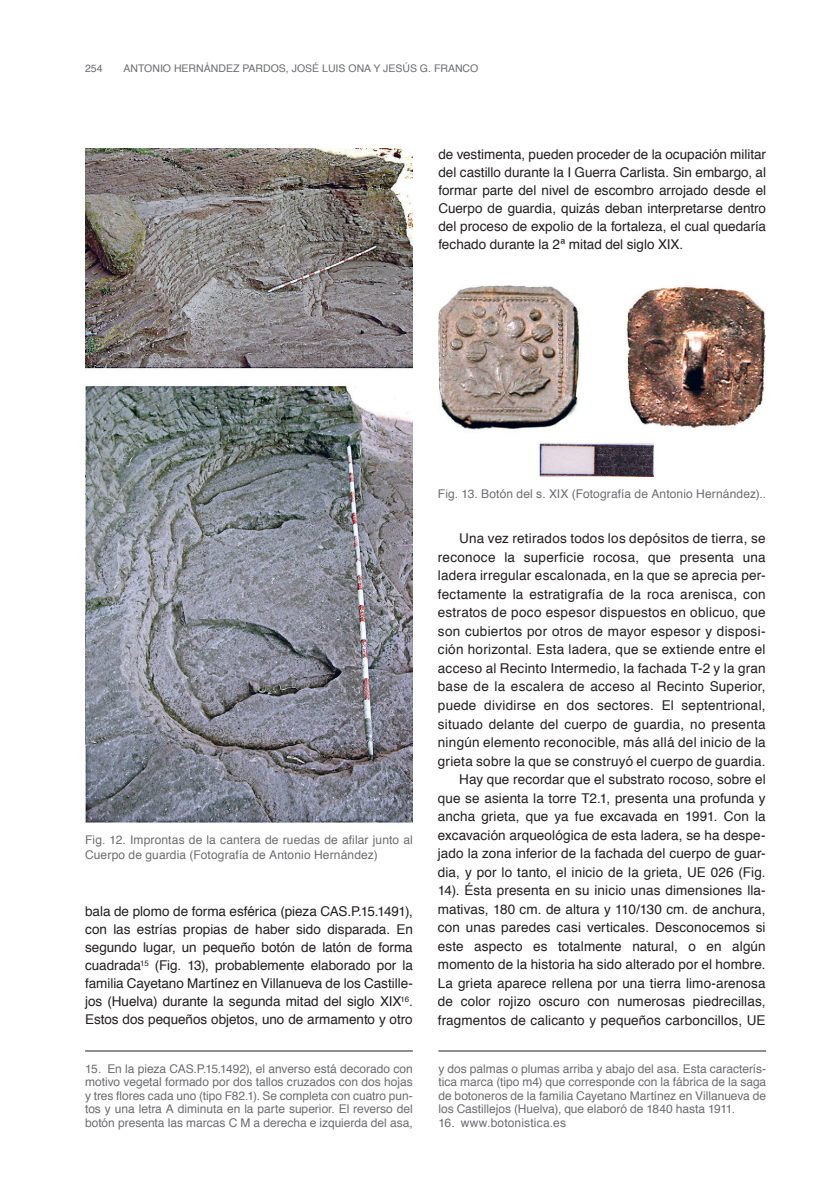
<style>
.page{position:relative;width:830px;height:1191px;background:#fff}
.page>*{position:absolute;margin:0;border:0;box-sizing:border-box;transform-origin:0 0}
.t1{font:13.5px/18.5px "Helvetica";letter-spacing:.01em;color:#231f20;text-align:justify}
.t2{font:12px/13.5px "Helvetica";letter-spacing:.005em;color:#6c6d70;text-align:justify}
.t3{font:10.5px "Helvetica";color:#6c6d70}
</style>
<div class="page">
<img style="left:85px;top:149px;width:327px;height:673px">
<img style="left:438px;top:286px;width:327px;height:190px">
<hr style="left:85px;top:1050px;width:327px;height:1px;background:#231f20">
<hr style="left:438px;top:1050px;width:327px;height:1px;background:#231f20">
<p class="t3" style="left:85px;top:64px;width:19px">254</p>
<p class="t3" style="left:123px;top:64px;width:356px">ANTONIO HERNÁNDEZ PARDOS, JOSÉ LUIS ONA Y JESÚS G. FRANCO</p>
<p class="t1" style="left:438px;top:146px;width:329px;line-height:18px">de vestimenta, pueden proceder de la ocupación militar del castillo durante la I Guerra Carlista. Sin embargo, al formar parte del nivel de escombro arrojado desde el Cuerpo de guardia, quizás deban interpretarse dentro del proceso de expolio de la fortaleza, el cual quedaría fechado durante la 2ª mitad del siglo XIX.</p>
<p class="t2" style="left:85px;top:834px;width:329px;line-height:14.4px">Fig. 12. Improntas de la cantera de ruedas de afilar junto al<br>Cuerpo de guardia (Fotografía de Antonio Hernández)</p>
<p class="t1" style="left:85px;top:903px;width:329px;line-height:18px">bala de plomo de forma esférica (pieza CAS.P.15.1491), con las estrías propias de haber sido disparada. En segundo lugar, un pequeño botón de latón de forma cuadrada<sup>15</sup> (Fig. 13), probablemente elaborado por la familia Cayetano Martínez en Villanueva de los Castille&shy;jos (Huelva) durante la segunda mitad del siglo XIX<sup>16</sup>.<br>Estos dos pequeños objetos, uno de armamento y otro</p>
<p class="t2" style="left:437px;top:488px;width:329px">Fig. 13. Botón del s. XIX (Fotografía de Antonio Hernández)..</p>
<p class="t1" style="left:437px;top:530px;width:329px;text-align:right">Una vez retirados todos los depósitos de tierra, se reconoce la superficie rocosa, que presenta una ladera irregular escalonada, en la que se aprecia per&shy;fectamente la estratigrafía de la roca arenisca, con estratos de poco espesor dispuestos en oblicuo, que son cubiertos por otros de mayor espesor y disposi&shy;ción horizontal. Esta ladera, que se extiende entre el acceso al Recinto Intermedio, la fachada T-2 y la gran base de la escalera de acceso al Recinto Superior, puede dividirse en dos sectores. El septentrional, situado delante del cuerpo de guardia, no presenta ningún elemento reconocible, más allá del inicio de la grieta sobre la que se construyó el cuerpo de guardia.<br>Hay que recordar que el substrato rocoso, sobre el que se asienta la torre T2.1, presenta una profunda y ancha grieta, que ya fue excavada en 1991. Con la excavación arqueológica de esta ladera, se ha despe&shy;jado la zona inferior de la fachada del cuerpo de guar&shy;dia, y por lo tanto, el inicio de la grieta, UE 026 (Fig.<br>14). Ésta presenta en su inicio unas dimensiones lla&shy;mativas, 180 cm. de altura y 110/130 cm. de anchura, con unas paredes casi verticales. Desconocemos si este aspecto es totalmente natural, o en algún momento de la historia ha sido alterado por el hombre.<br>La grieta aparece rellena por una tierra limo-arenosa de color rojizo oscuro con numerosas piedrecillas, fragmentos de calicanto y pequeños carboncillos, UE</p>
<p class="t2" style="left:85px;top:1062px;width:329px">15. En la pieza CAS.P.15.1492), el anverso está decorado con motivo vegetal formado por dos tallos cruzados con dos hojas y tres flores cada uno (tipo F82.1). Se completa con cuatro pun&shy;tos y una letra A diminuta en la parte superior. El reverso del botón presenta las marcas C M a derecha e izquierda del asa,</p>
<p class="t2" style="left:438px;top:1062px;width:329px">y dos palmas o plumas arriba y abajo del asa. Esta caracterís&shy;tica marca (tipo m4) que corresponde con la fábrica de la saga de botoneros de la familia Cayetano Martínez en Villanueva de los Castillejos (Huelva), que elaboró de 1840 hasta 1911.</p>
<p class="t2" style="left:438px;top:1116px;width:129px">16. www.botonistica.es</p>
</div>
